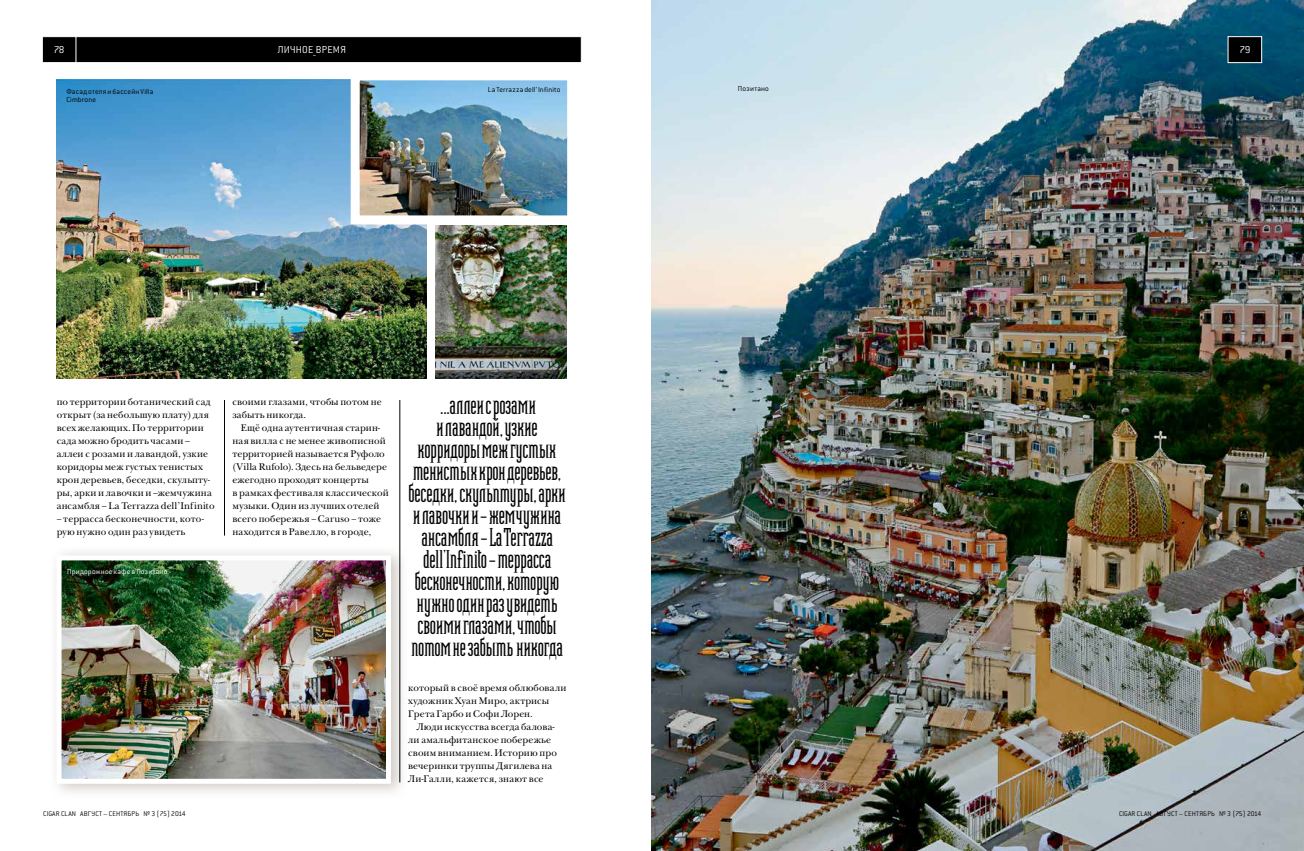
<style>
.page{position:relative;width:1304px;height:851px;background:#fff}
.page>*{position:absolute;margin:0;border:0;box-sizing:border-box;transform-origin:0 0}
.t1{font:27px/22px "Heliotype Std";letter-spacing:-.025em;color:#000;text-align:center}
.t2{font:11px "Conduit Cyr ITC Light";letter-spacing:.02em;color:#fff}
.t3{font:10px/13px "New Baskerville ITCOTF";letter-spacing:.015em;color:#000}
.t4{font:8px/8px "Conduit Cyr ITC Light";letter-spacing:.025em;color:#000}
.t5{font:8px "Conduit Cyr ITC Light";letter-spacing:.03em;color:#fff}
.t6{font:7.5px "Conduit Cyr ITC Light";letter-spacing:.02em;color:#000}
</style>
<div class="page">
<img style="left:652px;top:0;width:652px;height:850px">
<div style="left:50px;top:545px;width:359px;height:254px;background:#a2988d;opacity:.51"></div>
<img style="left:63px;top:561px;width:322px;height:216px">
<div style="left:57px;top:555px;width:334px;height:228px;border:5px solid #fff"></div>
<hr style="left:224px;top:400px;width:1px;height:135px;background:#000">
<hr style="left:400px;top:400px;width:1px;height:382px;background:#000">
<img style="left:57px;top:229px;width:370px;height:149px">
<img style="left:436px;top:229px;width:131px;height:149px">
<svg style="left:1228px;top:36px;width:34px;height:27px"></svg>
<img style="left:42px;top:36px;width:540px;height:193px">
<p class="t2" style="left:54px;top:44px;width:12px">78</p>
<p class="t2" style="left:278px;top:44px;width:70px">ЛИЧНОЕ_ВРЕМЯ</p>
<p class="t2" style="left:1239px;top:44px;width:12px">79</p>
<p class="t4" style="left:66px;top:87px;width:88px">Фасад отеля и бассейн Villa<br>Cimbrone</p>
<p class="t4" style="left:488px;top:86px;width:74px">La Terrazza dell’ Infinito</p>
<p class="t3" style="left:57px;top:395px;width:159px">по территории ботанический сад открыт (за небольшую плату) для всех желающих. По территории сада можно бродить часами – аллеи с розами и лавандой, узкие коридоры меж густых тенистых крон деревьев, беседки, скульпту&shy;ры, арки и лавочки и –жемчужина ансамбля – La Terrazza dell’Infinito</p>
<p class="t3" style="left:57px;top:512px;width:149px">– террасса бесконечности, кото&shy;рую нужно один раз увидеть</p>
<p class="t5" style="left:67px;top:567px;width:102px">Придорожное кафе в Позитано</p>
<p class="t3" style="left:232px;top:395px;width:151px">своими глазами, чтобы потом не забыть никогда.</p>
<p class="t3" style="left:232px;top:421px;width:158px;text-indent:9px">Ещё одна аутентичная старин&shy;ная вилла с не менее живописной территорией называется Руфоло (Villa Rufolo). Здесь на бельведере ежегодно проходят концерты<br>в рамках фестиваля классической музыки. Один из лучших отелей всего побережья – Caruso – тоже находится в Равелло, в городе,</p>
<p class="t1" style="left:408px;top:395px;width:159px">...аллеи с розами<br>и лавандой, узкие корридоры меж густых тенистых крон деревьев, беседки, скульптуры, арки и лавочки и – жемчужина ансамбля – La Terrazza dell’Infinito – террасса бесконечности, которую нужно один раз увидеть своими глазами, чтобы потом не забыть никогда</p>
<p class="t3" style="left:408px;top:681px;width:160px">который в своё время облюбовали художник Хуан Миро, актрисы<br>Грета Гарбо и Софи Лорен.</p>
<p class="t3" style="left:408px;top:720px;width:150px;text-indent:9px">Люди искусства всегда балова&shy;ли амальфитанское побережье своим вниманием. Историю про вечеринки труппы Дягилева на<br>Ли-Галли, кажется, знают все</p>
<p class="t4" style="left:738px;top:85px;width:33px">Позитано</p>
<p class="t6" style="left:43px;top:809px;width:144px">cigar clan АВГУСТ – сентябрь № 3 (75) 2014</p>
<p class="t6" style="left:1119px;top:809px;width:144px">cigar clan АВГУСТ – сентябрь № 3 (75) 2014</p>
</div>
